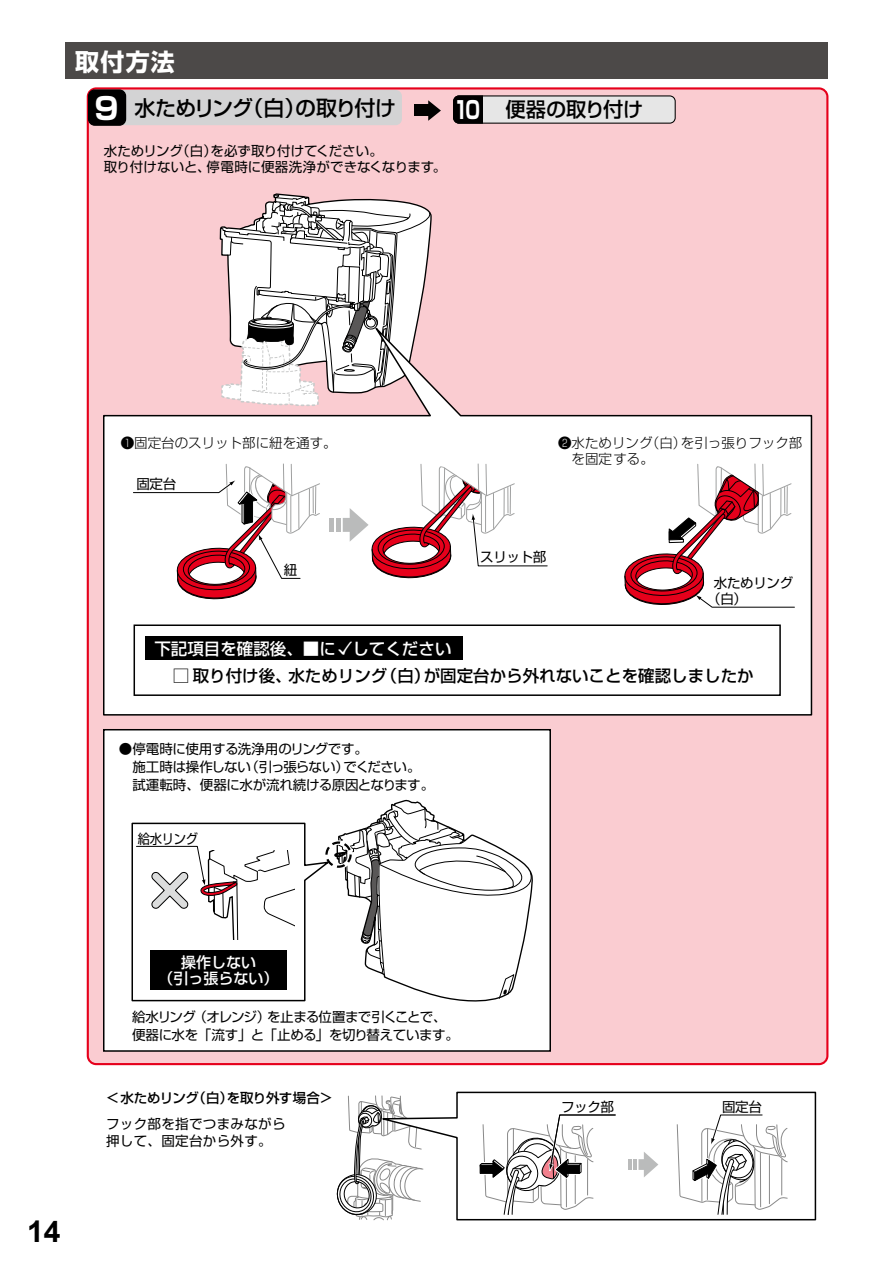
<style>
.page{position:relative;width:893px;height:1263px;background:#fff}
.page>*{position:absolute;margin:0;border:0;box-sizing:border-box;transform-origin:0 0}
.t1{font:700 30px "Arial";color:#000}
.t2{font:700 24px "Shin Go Pro";color:#fff}
.t3{font:800 22.5px "Koz Go Pr 6 N";color:#fff}
.t4{font:500 21px "Shin Go Pro";letter-spacing:-.06em;color:#000}
.t5{font:500 20.25px "Shin Go Pro";letter-spacing:-.005em;color:#000}
.t6{font:500 16.5px "Shin Go Pro";color:#000}
.t7{font:500 16.5px "Shin Go Pro";color:#fff}
.t8{font:500 15px/16.5px "Shin Go Pro";color:#fff;text-align:center}
.t9{font:13.5px/18px "Shin Go Pro";letter-spacing:-.025em;color:#000}
.t10{font:13.5px/18px "Shin Go Pro";letter-spacing:-.045em;color:#000}
.t11{font:13.5px/16.2px "Shin Go Pro";letter-spacing:-.005em;color:#000}
.t12{font:300 13.5px/16.2px "Shin Go Pro";color:#000}
.t13{font:13.5px/17.1px "Shin Go Pro";letter-spacing:.025em;color:#000}
.t14{font:500 13.5px "Shin Go Pro";letter-spacing:-.025em;color:#000}
.t15{font:13.5px "Shin Go Pro";letter-spacing:-.025em;color:#000;scale:.91 1}
.s1{font-weight:700;font-size:30.3px;color:#fff}
.s2{font-weight:700;font-size:24px;color:#fff}
</style>
<div class="page">
<div style="left:87px;top:87px;width:741px;height:978px;background:#faccd1"></div>
<div style="left:89px;top:90px;width:313px;height:35px;background:#d3d3d4;border-radius:6px"></div>
<div style="left:89px;top:90px;width:37px;height:35px;background:#000;border-radius:6px"></div>
<div style="left:88px;top:89px;width:38px;height:37px;border:1px solid #000;border-radius:6px"></div>
<div style="left:414px;top:105px;width:18px;height:11px;background:#020101"></div>
<svg style="left:428px;top:100px;width:13px;height:21px"></svg>
<div style="left:454px;top:96px;width:221px;height:27px;background:#e6e6e6;border-radius:5px"></div>
<div style="left:453px;top:95px;width:223px;height:29px;border:1px solid #000;border-radius:5px"></div>
<svg style="left:453px;top:95px;width:29px;height:29px"></svg>
<div style="left:65px;top:42px;width:763px;height:37px;background:#4c4948"></div>
<svg style="left:334px;top:1057px;width:90px;height:163px"></svg>
<svg style="left:219px;top:193px;width:213px;height:124px"></svg>
<svg style="left:372px;top:1091px;width:445px;height:130px"></svg>
<svg style="left:638px;top:1151px;width:20px;height:26px"></svg>
<hr style="left:628px;top:1159px;width:4px;height:11px;background:#babbbb">
<hr style="left:633px;top:1159px;width:4px;height:11px;background:#babbbb">
<svg style="left:676px;top:1113px;width:112px;height:108px"></svg>
<svg style="left:477px;top:1113px;width:140px;height:108px"></svg>
<svg style="left:102px;top:317px;width:711px;height:399px"></svg>
<hr style="left:330px;top:518px;width:4px;height:14px;background:#babbbb">
<div style="left:336px;top:518px;width:5px;height:14px;background:#babbbb"></div>
<svg style="left:131px;top:463px;width:190px;height:142px"></svg>
<svg style="left:624px;top:463px;width:173px;height:158px"></svg>
<svg style="left:343px;top:463px;width:206px;height:115px"></svg>
<div style="left:134px;top:624px;width:647px;height:72px;border:2px solid #000"></div>
<div style="left:145px;top:637px;width:317px;height:23px;background:#000"></div>
<div style="left:104px;top:730px;width:446px;height:321px;background:#fff"></div>
<div style="left:103px;top:729px;width:448px;height:323px;border:2px solid #000"></div>
<svg style="left:131px;top:715px;width:403px;height:287px"></svg>
<h2 class="t2" style="left:75px;top:43px;width:101px">取付方法</h2>
<h3 class="t4" style="left:94px;top:91px;width:304px"><span class="s1">9</span> 水ためリング（白）の取り付け</h3>
<h3 class="t5" style="left:454px;top:93px;width:191px"><span class="s2">10</span> 便器の取り付け</h3>
<p class="t11" style="left:104px;top:141px;width:344px">水ためリング（白）を必ず取り付けてください。<br>取り付けないと、停電時に便器洗浄ができなくなります。</p>
<h1 class="t1" style="left:27px;top:1211px;width:35px">14</h1>
<p class="t12" style="left:121px;top:433px;width:217px">❶固定台のスリット部に紐を通す。</p>
<p class="t12" style="left:558px;top:433px;width:246px">❷水ためリング（白）を引っ張りフック部　を固定する。</p>
<p class="t9" style="left:136px;top:474px;width:41px">固定台</p>
<p class="t9" style="left:284px;top:559px;width:15px">紐</p>
<p class="t7" style="left:154px;top:635px;width:298px">下記項目を確認後、■に　してください</p>
<h3 class="t3" style="left:333px;top:636px;width:24px">✓</h3>
<p class="t9" style="left:480px;top:546px;width:68px">スリット部</p>
<p class="t9" style="left:707px;top:573px;width:88px;line-height:16.2px;text-indent:7px">水ためリング（白）</p>
<p class="t6" style="left:173px;top:662px;width:582px">□ 取り付け後、水ためリング（白）が固定台から外れないことを確認しましたか</p>
<p class="t9" style="left:119px;top:738px;width:317px">●停電時に使用する洗浄用のリングです。<br>　施工時は操作しない（引っ張らない）でください。　試運転時、便器に水が流れ続ける原因となります。</p>
<p class="t15" style="left:138px;top:827px;width:68px">給水リング</p>
<p class="t8" style="left:159px;top:952px;width:121px">操作しない<br>（引っ張らない）</p>
<p class="t10" style="left:132px;top:1006px;width:328px">給水リング（オレンジ）を止まる位置まで引くことで、便器に水を「流す」と「止める」を切り替えています。</p>
<p class="t14" style="left:106px;top:1087px;width:228px">＜水ためリング（白）を取り外す場合＞</p>
<p class="t13" style="left:106px;top:1114px;width:181px">フック部を指でつまみながら押して、固定台から外す。</p>
<p class="t9" style="left:561px;top:1096px;width:54px">フック部</p>
<p class="t9" style="left:722px;top:1096px;width:41px">固定台</p>
</div>
